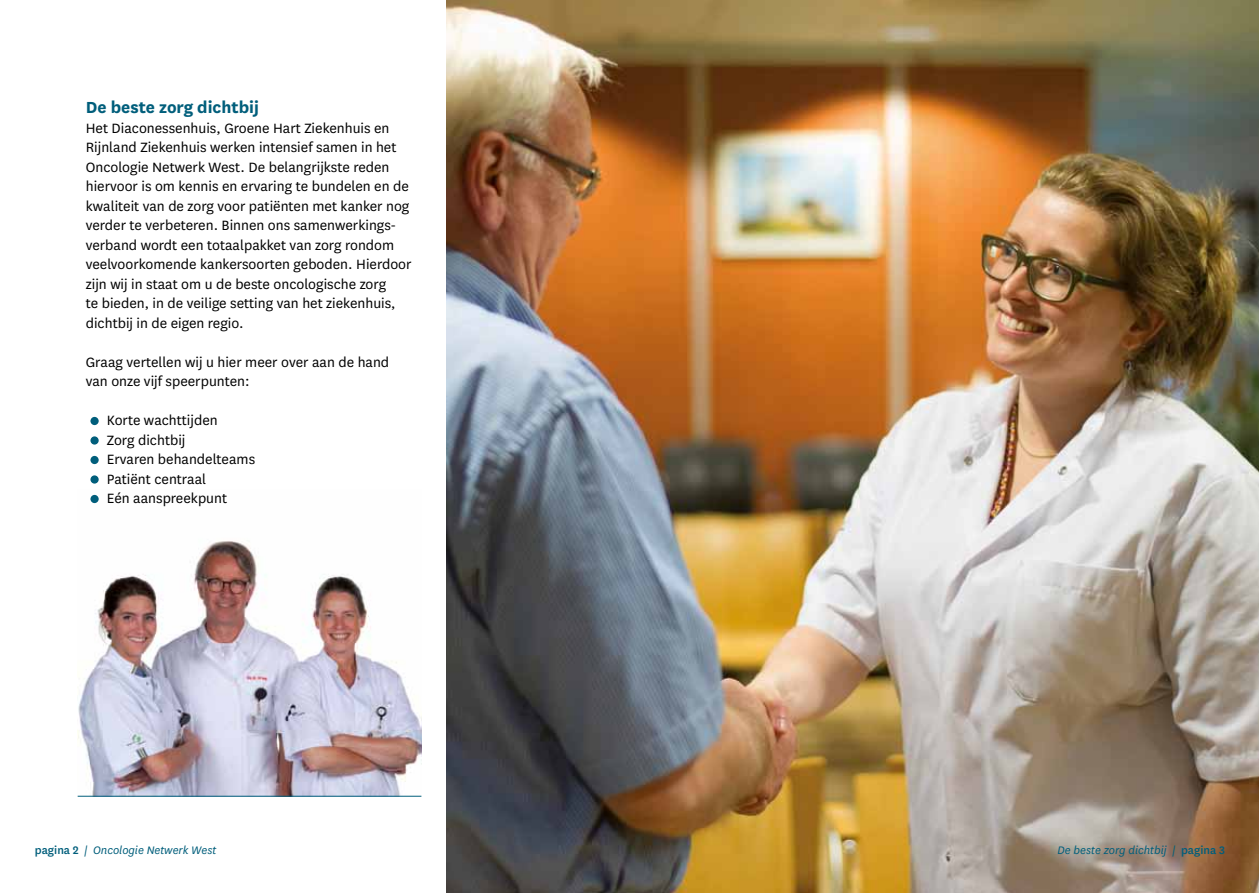
<style>
.page{position:relative;width:1259px;height:893px;background:#fff}
.page>*{position:absolute;margin:0;border:0;box-sizing:border-box;transform-origin:0 0}
.t1{font:700 18.75px "National";color:#005e7b}
.t2{font:15.75px/19.5px "National";color:#000}
.t3{font:italic 12.75px "National";color:#005e7b}
.s1{font-size:54.75px;color:#005e7b}
.s2{font-weight:500;font-style:normal}
</style>
<div class="page">
<img style="left:446px;top:0;width:813px;height:893px">
<img style="left:78px;top:541px;width:343px;height:255px">
<hr style="left:78px;top:796px;width:343px;height:1px;background:#005e7b">
<p class="t1" style="left:86px;top:94px;width:175px">De beste zorg dichtbij</p>
<p class="t2" style="left:86px;top:117px;width:327px">Het Diaconessenhuis, Groene Hart Ziekenhuis en Rijnland Ziekenhuis werken intensief samen in het Oncologie Netwerk West. De belangrijkste reden hiervoor is om kennis en ervaring te bundelen en de kwaliteit van de zorg voor patiënten met kanker nog verder te verbeteren. Binnen ons samenwerkings&shy;verband wordt een totaalpakket van zorg rondom veelvoorkomende kankersoorten geboden. Hierdoor zijn wij in staat om u de beste oncologische zorg<br>te bieden, in de veilige setting van het ziekenhuis, dichtbij in de eigen regio.</p>
<p class="t2" style="left:86px;top:351px;width:305px">Graag vertellen wij u hier meer over aan de hand van onze vijf speerpunten:</p>
<p class="t2" style="left:86px;top:410px;width:133px"><span class="s1">•</span> Korte wachttijden</p>
<p class="t2" style="left:86px;top:429px;width:101px"><span class="s1">•</span> Zorg dichtbij</p>
<p class="t2" style="left:86px;top:449px;width:171px"><span class="s1">•</span> Ervaren behandelteams</p>
<p class="t2" style="left:86px;top:468px;width:122px"><span class="s1">•</span> Patiënt centraal</p>
<p class="t2" style="left:86px;top:488px;width:143px"><span class="s1">•</span> Eén aanspreekpunt</p>
<p class="t3" style="left:35px;top:842px;width:183px"><span class="s2">pagina 2</span> | Oncologie Netwerk West</p>
<p class="t3" style="left:1057px;top:842px;width:169px">De beste zorg dichtbij | <span class="s2">pagina 3</span></p>
</div>
